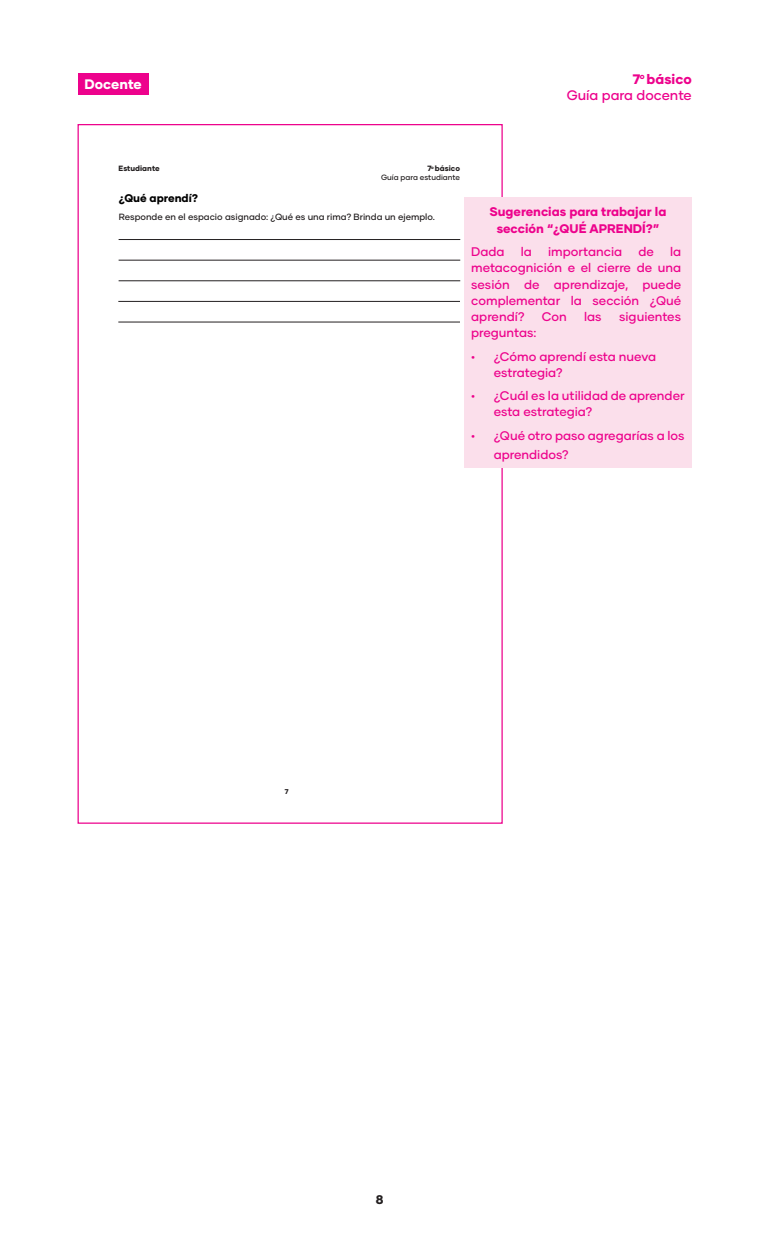
<style>
.page{position:relative;width:765px;height:1260px;background:#fff}
.page>*{position:absolute;margin:0;border:0;box-sizing:border-box;transform-origin:0 0}
.t1{font:500 13.75px/16.2px "Gilmer";color:#ed028c;text-align:right}
.t2{font:800 13.75px "Gilmer";color:#fff}
.txt{font:500 12.5px/16.2px "Gilmer";color:#ed028c}
.txt-2{font:800 12.5px/16.2px "Gilmer";color:#ed028c;text-align:center}
.t3{font:800 12.5px "Gilmer";color:#231f20}
.t4{font:800 11.12px "Gilmer";color:#000}
.t5{font:500 9px "Gilmer";color:#231f20}
.t6{font:500 7.62px/9px "Gilmer";color:#231f20;text-align:right}
.t7{font:800 7.62px "Gilmer";color:#231f20}
.t8{font:800 7px "Gilmer";color:#231f20}
.s1{font-weight:800}
</style>
<div class="page">
<div style="left:78px;top:73px;width:70px;height:22px;background:#ed028c"></div>
<hr style="left:119px;top:239px;width:341px;height:1px;background:#231f20">
<hr style="left:119px;top:260px;width:341px;height:1px;background:#231f20">
<hr style="left:118px;top:301px;width:342px;height:1px;background:#231f20">
<hr style="left:119px;top:280px;width:341px;height:1px;background:#231f20">
<hr style="left:118px;top:322px;width:342px;height:1px;background:#231f20">
<div style="left:464px;top:197px;width:228px;height:271px;background:#fbdfeb"></div>
<p class="t2" style="left:85px;top:76px;width:59px">Docente</p>
<p class="t7" style="left:119px;top:164px;width:42px">Estudiante</p>
<p class="t6" style="left:381px;top:164px;width:80px"><span class="s1">7</span><sup>o</sup> <span class="s1">básico<br></span>Guía para estudiante</p>
<p class="t1" style="left:567px;top:71px;width:127px"><span class="s1">7</span><sup>o</sup> <span class="s1">básico<br></span>Guía para docente</p>
<p class="t4" style="left:119px;top:191px;width:81px">¿Qué aprendí?</p>
<p class="t5" style="left:119px;top:211px;width:318px">Responde en el espacio asignado: ¿Qué es una rima? Brinda un ejemplo.</p>
<p class="txt-2" style="left:490px;top:204px;width:178px">Sugerencias para trabajar la sección “¿QUÉ APRENDÍ?”</p>
<p class="txt" style="left:471px;top:243px;width:35px">Dada</p>
<p class="txt" style="left:521px;top:243px;width:13px">la</p>
<p class="txt" style="left:548px;top:243px;width:76px">importancia</p>
<p class="txt" style="left:638px;top:243px;width:17px">de</p>
<p class="txt" style="left:471px;top:243px;width:211px;text-align:justify;text-indent:199px">la metacognición e el cierre de una sesión de aprendizaje, puede complementar la sección ¿Qué aprendí?</p>
<p class="txt" style="left:542px;top:308px;width:26px">Con</p>
<p class="txt" style="left:584px;top:308px;width:19px">las</p>
<p class="txt" style="left:619px;top:308px;width:64px">siguientes</p>
<p class="t8" style="left:285px;top:787px;width:5px">7</p>
<p class="txt" style="left:471px;top:325px;width:67px">preguntas:</p>
<p class="txt" style="left:494px;top:348px;width:164px;text-indent:-22px">• ¿Cómo aprendí esta nueva estrategia?</p>
<p class="txt" style="left:494px;top:388px;width:192px;text-indent:-22px">• ¿Cuál es la utilidad de aprender esta estrategia?</p>
<p class="txt" style="left:494px;top:426px;width:192px;line-height:18.8px;text-indent:-22px">• ¿Qué otro paso agregarías a los aprendidos?</p>
<p class="t3" style="left:376px;top:1192px;width:9px">8</p>
</div>
